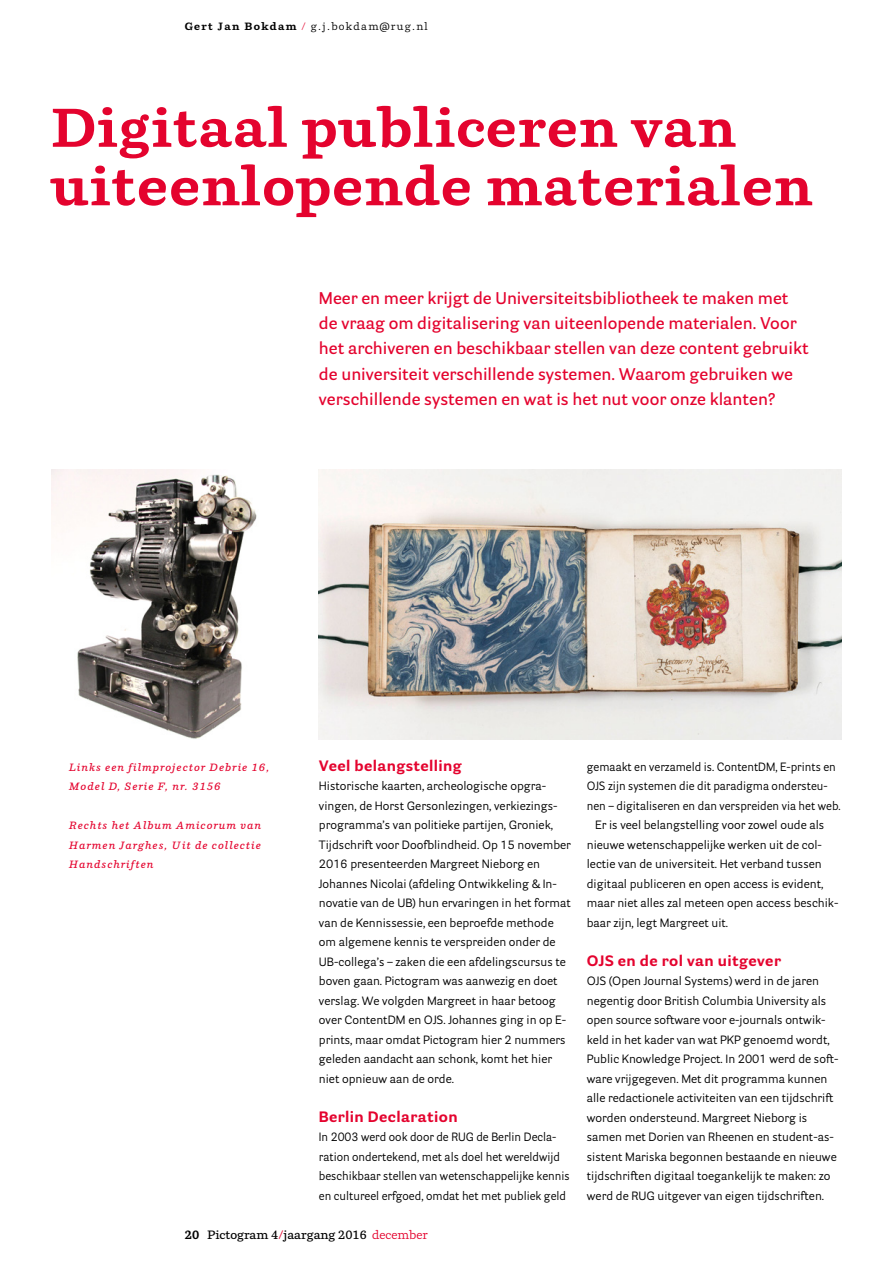
<style>
.page{position:relative;width:893px;height:1263px;background:#fff}
.page>*{position:absolute;margin:0;border:0;box-sizing:border-box;transform-origin:0 0}
.t1{font:700 54px/58.5px "Parry";letter-spacing:.025em;color:#e4032e}
.t2{font:600 16.5px/25.5px "Parry Grotesque";color:#e4032e}
.t3{font:700 15px "Parry Grotesque";letter-spacing:.025em;color:#e4032e}
.t4{font:12px/19.5px "Parry Grotesque";color:#000}
.t5{font:12px/19.5px "Parry Grotesque";color:#000;scale:.96 1}
.t6{font:600 12px "Parry";color:#000}
.t7{font:italic 600 10.5px/19.5px "Parry";letter-spacing:.1em;color:#e4032e}
.t8{font:10.5px "Parry";letter-spacing:.125em;color:#000}
.s1{font-weight:700}
.s2{color:#e4032e}
.s3{font-weight:400;color:#e4032e}
</style>
<div class="page">
<img style="left:319px;top:470px;width:523px;height:270px">
<img style="left:51px;top:470px;width:206px;height:269px">
<p class="t8" style="left:185px;top:20px;width:245px"><span class="s1">Gert Jan Bokdam</span> <span class="s2">/</span> g.j.bokdam@rug.nl</p>
<h1 class="t1" style="left:51px;top:97px;width:763px">Digitaal publiceren van uiteenlopende materialen</h1>
<p class="t2" style="left:319px;top:284px;width:491px">Meer en meer krijgt de Universiteitsbibliotheek te maken met de vraag om digitalisering van uiteenlopende materialen. Voor het archiveren en beschikbaar stellen van deze content gebruikt de universiteit verschillende systemen. Waarom gebruiken we verschillende systemen en wat is het nut voor onze klanten?</p>
<p class="t7" style="left:69px;top:757px;width:202px">Links een filmprojector Debrie 16,<br>Model D, Serie F, nr. 3156</p>
<p class="t7" style="left:69px;top:816px;width:194px;text-align:justify">Rechts het Album Amicorum van Harmen Jarghes, Uit de collectie Handschriften</p>
<p class="t3" style="left:319px;top:756px;width:144px">Veel belangstelling</p>
<p class="t4" style="left:319px;top:776px;width:254px">Historische kaarten, archeologische opgra&shy;vingen, de Horst Gersonlezingen, verkiezings&shy;programma’s van politieke partijen, Groniek, Tijdschrift voor Doofblindheid. Op 15 november 2016 presenteerden Margreet Nieborg en Johannes Nicolai (afdeling Ontwikkeling &amp; In&shy;novatie van de UB) hun ervaringen in het format van de Kennissessie, een beproefde methode om algemene kennis te verspreiden onder de UB-collega’s – zaken die een afdelingscursus te boven gaan. Pictogram was aanwezig en doet verslag. We volgden Margreet in haar betoog over ContentDM en OJS. Johannes ging in op E&shy;prints, maar omdat Pictogram hier 2 nummers geleden aandacht aan schonk, komt het hier niet opnieuw aan de orde.</p>
<p class="t3" style="left:319px;top:1107px;width:140px">Berlin Declaration</p>
<p class="t5" style="left:319px;top:1127px;width:263px">In 2003 werd ook door de RUG de Berlin Decla&shy;ration ondertekend, met als doel het wereldwijd beschikbaar stellen van wetenschappelijke kennis en cultureel erfgoed, omdat het met publiek geld</p>
<p class="t5" style="left:587px;top:756px;width:261px">gemaakt en verzameld is. ContentDM, E-prints en</p>
<p class="t5" style="left:587px;top:776px;width:252px">OJS zijn systemen die dit paradigma ondersteu-</p>
<p class="t5" style="left:587px;top:795px;width:266px">nen – digitaliseren en dan verspreiden via het web.</p>
<p class="t4" style="left:595px;top:815px;width:230px">Er is veel belangstelling voor zowel oude als</p>
<p class="t4" style="left:587px;top:834px;width:237px">nieuwe wetenschappelijke werken uit de col-</p>
<p class="t4" style="left:587px;top:854px;width:236px">lectie van de universiteit. Het verband tussen</p>
<p class="t4" style="left:587px;top:873px;width:238px">digitaal publiceren en open access is evident,</p>
<p class="t4" style="left:587px;top:893px;width:253px">maar niet alles zal meteen open access beschik-</p>
<p class="t4" style="left:587px;top:912px;width:143px">baar zijn, legt Margreet uit.</p>
<p class="t3" style="left:587px;top:951px;width:196px">OJS en de rol van uitgever</p>
<p class="t4" style="left:587px;top:971px;width:253px">OJS (Open Journal Systems) werd in de jaren negentig door British Columbia University als open source software voor e-journals ontwik&shy;keld in het kader van wat PKP genoemd wordt, Public Knowledge Project. In 2001 werd de soft&shy;ware vrijgegeven. Met dit programma kunnen alle redactionele activiteiten van een tijdschrift worden ondersteund. Margreet Nieborg is samen met Dorien van Rheenen en student-as&shy;sistent Mariska begonnen bestaande en nieuwe tijdschriften digitaal toegankelijk te maken: zo werd de RUG uitgever van eigen tijdschriften.</p>
<p class="t6" style="left:185px;top:1227px;width:244px"><span class="s1">20</span> Pictogram 4<span class="s2">/</span>jaargang 2016 <span class="s3">december</span></p>
</div>
